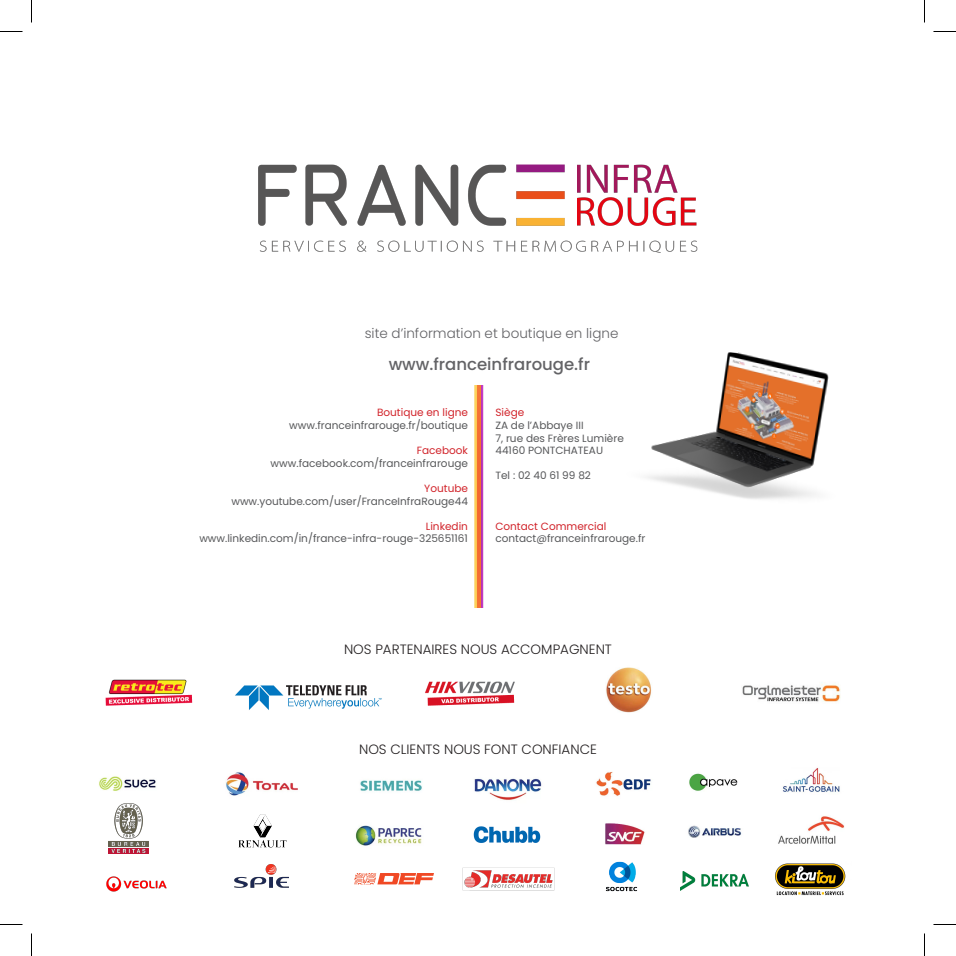
<style>
.page{position:relative;width:956px;height:956px;background:#fff}
.page>*{position:absolute;margin:0;border:0;box-sizing:border-box;transform-origin:0 0}
.TITRES{font:500 16.5px "Poppins";color:#636366}
.t1{font:300 13.5px "Poppins";color:#231f20}
.TITRES-2{font:300 13.5px "Poppins";color:#636366}
.TITRES-3{font:10.5px "Poppins";color:#57585a}
.TITRES-4{font:10.5px "Poppins";color:#d1232a}
</style>
<div class="page">
<img style="left:258px;top:164px;width:440px;height:89px">
<img style="left:105px;top:679px;width:88px;height:27px">
<img style="left:425px;top:681px;width:90px;height:25px">
<img style="left:606px;top:667px;width:46px;height:46px">
<img style="left:235px;top:685px;width:147px;height:25px">
<img style="left:742px;top:682px;width:99px;height:20px">
<svg style="left:474px;top:385px;width:9px;height:223px"></svg>
<hr style="left:477px;top:385px;width:3px;height:223px;background:#fff">
<img style="left:647px;top:352px;width:182px;height:147px">
<img style="left:99px;top:776px;width:57px;height:15px">
<img style="left:226px;top:772px;width:72px;height:24px">
<img style="left:360px;top:780px;width:62px;height:11px">
<img style="left:474px;top:778px;width:68px;height:22px">
<img style="left:596px;top:771px;width:55px;height:25px">
<img style="left:689px;top:773px;width:49px;height:18px">
<img style="left:782px;top:768px;width:58px;height:24px">
<img style="left:108px;top:804px;width:40px;height:49px">
<img style="left:238px;top:814px;width:49px;height:34px">
<img style="left:355px;top:825px;width:67px;height:21px">
<img style="left:605px;top:823px;width:40px;height:22px">
<img style="left:688px;top:825px;width:54px;height:13px">
<img style="left:778px;top:816px;width:67px;height:28px">
<img style="left:473px;top:826px;width:68px;height:17px">
<img style="left:106px;top:876px;width:61px;height:16px">
<img style="left:235px;top:864px;width:54px;height:23px">
<img style="left:354px;top:873px;width:79px;height:11px">
<img style="left:605px;top:861px;width:33px;height:31px">
<img style="left:681px;top:872px;width:68px;height:18px">
<img style="left:775px;top:863px;width:71px;height:33px">
<img style="left:462px;top:867px;width:93px;height:24px">
<svg style="left:0;top:31px;width:22px;height:1px"></svg>
<svg style="left:933px;top:31px;width:23px;height:1px"></svg>
<svg style="left:0;top:924px;width:22px;height:1px"></svg>
<svg style="left:933px;top:924px;width:23px;height:1px"></svg>
<svg style="left:31px;top:0;width:1px;height:23px"></svg>
<svg style="left:31px;top:933px;width:1px;height:23px"></svg>
<svg style="left:924px;top:0;width:1px;height:23px"></svg>
<svg style="left:924px;top:933px;width:1px;height:23px"></svg>
<p class="TITRES-2" style="left:365px;top:325px;width:255px">site d’information et boutique en ligne</p>
<p class="TITRES" style="left:389px;top:355px;width:203px">www.franceinfrarouge.fr</p>
<p class="TITRES-4" style="left:377px;top:407px;width:92px">Boutique en ligne</p>
<p class="TITRES-3" style="left:289px;top:419px;width:180px">www.franceinfrarouge.fr/boutique</p>
<p class="TITRES-4" style="left:417px;top:444px;width:53px">Facebook</p>
<p class="TITRES-3" style="left:271px;top:457px;width:199px">www.facebook.com/franceinfrarouge</p>
<p class="TITRES-4" style="left:424px;top:482px;width:45px">Youtube</p>
<p class="TITRES-3" style="left:231px;top:495px;width:238px">www.youtube.com/user/FranceInfraRouge44</p>
<p class="TITRES-4" style="left:426px;top:520px;width:44px">Linkedin</p>
<p class="TITRES-3" style="left:199px;top:533px;width:270px">www.linkedin.com/in/france-infra-rouge-325651161</p>
<p class="TITRES-4" style="left:495px;top:407px;width:30px">Siège</p>
<p class="TITRES-3" style="left:495px;top:419px;width:90px">ZA de l’Abbaye III</p>
<p class="TITRES-3" style="left:495px;top:432px;width:130px">7, rue des Frères Lumière</p>
<p class="TITRES-3" style="left:495px;top:444px;width:109px">44160 PONTCHATEAU</p>
<p class="TITRES-3" style="left:495px;top:470px;width:97px">Tel : 02 40 61 99 82</p>
<p class="TITRES-4" style="left:495px;top:520px;width:112px">Contact Commercial</p>
<p class="TITRES-3" style="left:495px;top:533px;width:151px">contact@franceinfrarouge.fr</p>
<p class="t1" style="left:344px;top:641px;width:269px">NOS PARTENAIRES NOUS ACCOMPAGNENT</p>
<p class="t1" style="left:359px;top:742px;width:239px">NOS CLIENTS NOUS FONT CONFIANCE</p>
</div>
